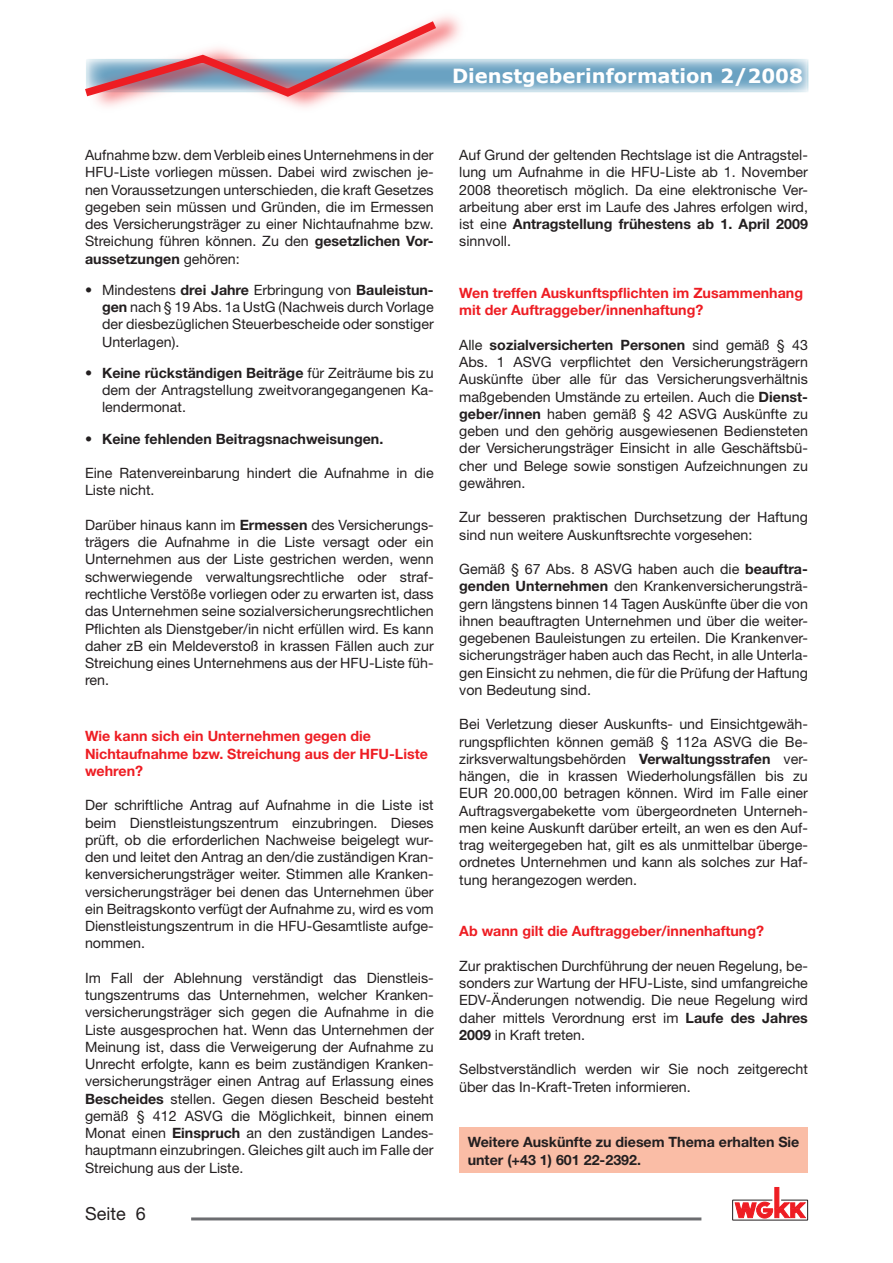
<style>
.page{position:relative;width:893px;height:1263px;background:#fff}
.page>*{position:absolute;margin:0;border:0;box-sizing:border-box;transform-origin:0 0}
.t1{font:700 19.5px "Verdana";color:#fff}
.t2{font:18px "Helvetica Neue";color:#231f20}
.t3{font:14.25px/17.2px "Helvetica Neue";color:#231f20;text-align:justify}
.t4{font:700 14.25px/17.2px "Helvetica Neue";color:#ee1d23}
.t5{font:700 14.25px/17.2px "Helvetica Neue";color:#231f20}
.s1{font-weight:700}
.s2{font-weight:400}
</style>
<div class="page">
<svg style="left:467px;top:62px;width:339px;height:28px;background:#81b0cb"></svg>
<svg style="left:98px;top:16px;width:369px;height:92px"></svg>
<svg style="left:85px;top:16px;width:359px;height:86px"></svg>
<div style="left:732px;top:1200px;width:76px;height:20px;border:1px solid #231f20"></div>
<svg style="left:735px;top:1187px;width:71px;height:31px"></svg>
<hr style="left:191px;top:1217px;width:510px;height:3px;background:#6c6d70">
<div style="left:459px;top:1128px;width:349px;height:45px;background:#fabda6"></div>
<h1 class="t1" style="left:452px;top:63px;width:352px">Dienstgeberinformation 2/2008</h1>
<p class="t3" style="left:85px;top:146px;width:350px">Aufnahme bzw. dem Verbleib eines Unternehmens in der HFU-Liste vorliegen müssen. Dabei wird zwischen je&shy;nen Voraussetzungen unterschieden, die kraft Gesetzes gegeben sein müssen und Gründen, die im Ermessen des Versicherungsträger zu einer Nichtaufnahme bzw.<br>Streichung führen können. Zu den <span class="s1">gesetzlichen Vor&shy;aussetzungen</span> gehören:</p>
<p class="t3" style="left:102px;top:281px;width:333px;text-indent:-17px">• Mindestens <span class="s1">drei Jahre</span> Erbringung von <span class="s1">Bauleistun&shy;gen</span> nach § 19 Abs. 1a UstG (Nachweis durch Vorlage der diesbezüglichen Steuerbescheide oder sonstiger Unterlagen).</p>
<p class="t3" style="left:102px;top:364px;width:333px;text-indent:-17px">• <span class="s1">Keine rückständigen Beiträge</span> für Zeiträume bis zu dem der Antragstellung zweitvorangegangenen Ka&shy;lendermonat.</p>
<p class="t5" style="left:85px;top:430px;width:300px"><span class="s2">•</span> Keine fehlenden Beitragsnachweisungen.</p>
<p class="t3" style="left:85px;top:464px;width:350px">Eine Ratenvereinbarung hindert die Aufnahme in die<br>Liste nicht.</p>
<p class="t3" style="left:85px;top:516px;width:350px">Darüber hinaus kann im <span class="s1">Ermessen</span> des Versicherungs&shy;trägers die Aufnahme in die Liste versagt oder ein Unternehmen aus der Liste gestrichen werden, wenn schwerwiegende verwaltungsrechtliche oder straf&shy;rechtliche Verstöße vorliegen oder zu erwarten ist, dass das Unternehmen seine sozialversicherungsrechtlichen Pflichten als Dienstgeber/in nicht erfüllen wird. Es kann daher zB ein Meldeverstoß in krassen Fällen auch zur Streichung eines Unternehmens aus der HFU-Liste füh&shy;ren.</p>
<p class="t4" style="left:85px;top:727px;width:344px">Wie kann sich ein Unternehmen gegen die<br>Nichtaufnahme bzw. Streichung aus der HFU-Liste wehren?</p>
<p class="t3" style="left:85px;top:796px;width:350px">Der schriftliche Antrag auf Aufnahme in die Liste ist beim Dienstleistungszentrum einzubringen. Dieses prüft, ob die erforderlichen Nachweise beigelegt wur&shy;den und leitet den Antrag an den/die zuständigen Kran&shy;kenversicherungsträger weiter. Stimmen alle Kranken&shy;versicherungsträger bei denen das Unternehmen über ein Beitragskonto verfügt der Aufnahme zu, wird es vom Dienstleistungszentrum in die HFU-Gesamtliste aufge&shy;nommen.</p>
<p class="t3" style="left:85px;top:969px;width:350px">Im Fall der Ablehnung verständigt das Dienstleis&shy;tungszentrums das Unternehmen, welcher Kranken&shy;versicherungsträger sich gegen die Aufnahme in die Liste ausgesprochen hat. Wenn das Unternehmen der Meinung ist, dass die Verweigerung der Aufnahme zu Unrecht erfolgte, kann es beim zuständigen Kranken&shy;versicherungsträger einen Antrag auf Erlassung eines <span class="s1">Bescheides</span> stellen. Gegen diesen Bescheid besteht gemäß § 412 ASVG die Möglichkeit, binnen einem Monat einen <span class="s1">Einspruch</span> an den zuständigen Landes&shy;hauptmann einzubringen. Gleiches gilt auch im Falle der Streichung aus der Liste.</p>
<p class="t2" style="left:85px;top:1203px;width:42px">Seite</p>
<p class="t3" style="left:459px;top:146px;width:350px">Auf Grund der geltenden Rechtslage ist die Antragstel&shy;lung um Aufnahme in die HFU-Liste ab 1. November 2008 theoretisch möglich. Da eine elektronische Ver&shy;arbeitung aber erst im Laufe des Jahres erfolgen wird, ist eine <span class="s1">Antragstellung frühestens ab 1. April 2009 </span>sinnvoll.</p>
<p class="t4" style="left:459px;top:284px;width:345px">Wen treffen Auskunftspflichten im Zusammenhang mit der Auftraggeber/innenhaftung?</p>
<p class="t3" style="left:459px;top:336px;width:350px">Alle <span class="s1">sozialversicherten Personen</span> sind gemäß § 43<br>Abs. 1 ASVG verpflichtet den Versicherungsträgern Auskünfte über alle für das Versicherungsverhältnis maßgebenden Umstände zu erteilen. Auch die <span class="s1">Dienst&shy;geber/innen</span> haben gemäß § 42 ASVG Auskünfte zu geben und den gehörig ausgewiesenen Bediensteten der Versicherungsträger Einsicht in alle Geschäftsbü&shy;cher und Belege sowie sonstigen Aufzeichnungen zu gewähren.</p>
<p class="t3" style="left:459px;top:508px;width:350px">Zur besseren praktischen Durchsetzung der Haftung sind nun weitere Auskunftsrechte vorgesehen:</p>
<p class="t3" style="left:459px;top:560px;width:350px">Gemäß § 67 Abs. 8 ASVG haben auch die <span class="s1">beauftra&shy;genden Unternehmen</span> den Krankenversicherungsträ&shy;gern längstens binnen 14 Tagen Auskünfte über die von ihnen beauftragten Unternehmen und über die weiter&shy;gegebenen Bauleistungen zu erteilen. Die Krankenver&shy;sicherungsträger haben auch das Recht, in alle Unterla&shy;gen Einsicht zu nehmen, die für die Prüfung der Haftung von Bedeutung sind.</p>
<p class="t3" style="left:459px;top:715px;width:350px">Bei Verletzung dieser Auskunfts- und Einsichtgewäh&shy;rungspflichten können gemäß § 112a ASVG die Be&shy;zirksverwaltungsbehörden <span class="s1">Verwaltungsstrafen</span> ver&shy;hängen, die in krassen Wiederholungsfällen bis zu EUR 20.000,00 betragen können. Wird im Falle einer Auftragsvergabekette vom übergeordneten Unterneh&shy;men keine Auskunft darüber erteilt, an wen es den Auf&shy;trag weitergegeben hat, gilt es als unmittelbar überge&shy;ordnetes Unternehmen und kann als solches zur Haf&shy;tung herangezogen werden.</p>
<p class="t4" style="left:459px;top:922px;width:306px">Ab wann gilt die Auftraggeber/innenhaftung?</p>
<p class="t3" style="left:459px;top:957px;width:350px">Zur praktischen Durchführung der neuen Regelung, be&shy;sonders zur Wartung der HFU-Liste, sind umfangreiche EDV-Änderungen notwendig. Die neue Regelung wird daher mittels Verordnung erst im <span class="s1">Laufe des Jahres 2009</span> in Kraft treten.</p>
<p class="t3" style="left:459px;top:1060px;width:350px">Selbstverständlich werden wir Sie noch zeitgerecht über das In-Kraft-Treten informieren.</p>
<p class="t5" style="left:468px;top:1133px;width:333px">Weitere Auskünfte zu diesem Thema erhalten Sie unter (+43 1) 601 22-2392.</p>
</div>
